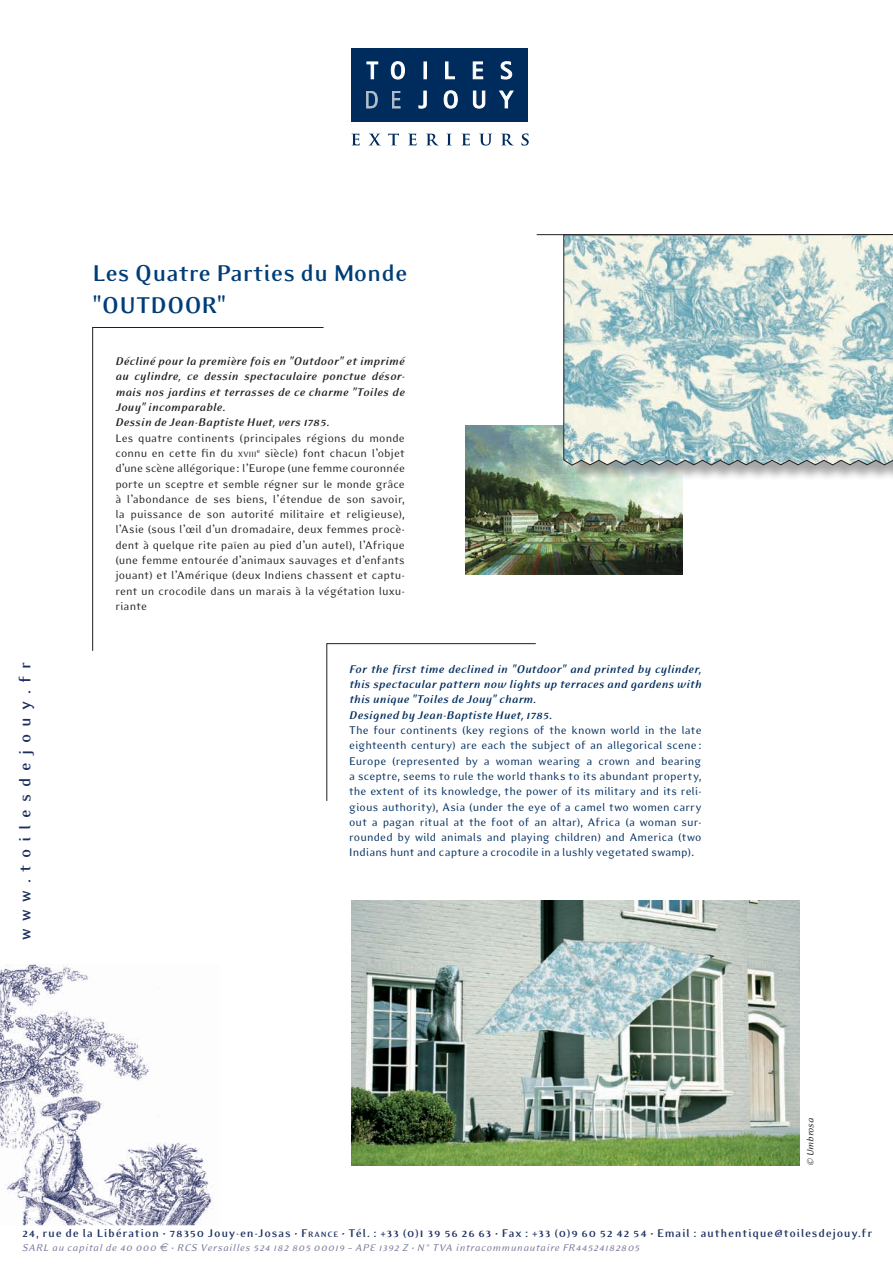
<style>
.page{position:relative;width:893px;height:1264px;background:#fff}
.page>*{position:absolute;margin:0;border:0;box-sizing:border-box;transform-origin:0 0}
.t1{font:700 26.25px/31.5px "Eidetic Modern";color:#003d78}
.t2{font:700 18px "Eidetic Modern";letter-spacing:.39em;color:#1c2f61}
.t3{font:12.75px/15.3px "Eidetic Modern";letter-spacing:.005em;color:#231f20;text-align:justify}
.t4{font:12.75px/15.3px "Eidetic Modern";letter-spacing:.005em;color:#002c5d;text-align:justify}
.t5{font:italic 700 12.75px/15.3px "Eidetic Modern";letter-spacing:.005em;color:#231f20}
.t6{font:italic 700 12.75px/15.3px "Eidetic Modern";letter-spacing:.005em;color:#002c5d}
.t7{font:700 12.75px "Eidetic Modern";letter-spacing:.055em;color:#1c2f61}
.t8{font:italic 11.25px "Eidetic Modern";letter-spacing:.05em;color:#7a7a9a}
.t9{font:italic 10.5px "Eidetic Modern";letter-spacing:-.01em;color:#231f20}
.s1{font-size:8.85px}
.s2{font-style:inherit}
.s3{font-size:13.5px}
.s4{font-family:"Euro Sans"}
</style>
<div class="page">
<img style="left:0;top:964px;width:213px;height:261px">
<hr style="left:536px;top:234px;width:357px;height:1px;background:#231f20">
<img style="left:465px;top:426px;width:217px;height:148px">
<svg style="left:92px;top:327px;width:232px;height:324px"></svg>
<svg style="left:326px;top:643px;width:210px;height:158px"></svg>
<img style="left:352px;top:900px;width:447px;height:265px">
<div style="left:351px;top:48px;width:177px;height:73px;background:#002c5d"></div>
<svg style="left:366px;top:62px;width:12px;height:17px"></svg>
<svg style="left:391px;top:61px;width:14px;height:18px"></svg>
<svg style="left:424px;top:62px;width:2px;height:17px"></svg>
<svg style="left:445px;top:62px;width:10px;height:17px"></svg>
<svg style="left:473px;top:62px;width:10px;height:17px"></svg>
<svg style="left:501px;top:61px;width:11px;height:18px"></svg>
<svg style="left:418px;top:91px;width:8px;height:17px"></svg>
<svg style="left:444px;top:90px;width:13px;height:18px"></svg>
<svg style="left:473px;top:91px;width:12px;height:17px"></svg>
<svg style="left:499px;top:91px;width:14px;height:17px"></svg>
<svg style="left:366px;top:91px;width:11px;height:17px"></svg>
<svg style="left:392px;top:91px;width:8px;height:17px"></svg>
<svg style="left:351px;top:133px;width:9px;height:12px"></svg>
<svg style="left:369px;top:134px;width:11px;height:11px"></svg>
<svg style="left:388px;top:133px;width:11px;height:12px"></svg>
<svg style="left:408px;top:133px;width:8px;height:12px"></svg>
<svg style="left:427px;top:134px;width:11px;height:11px"></svg>
<svg style="left:447px;top:134px;width:4px;height:11px"></svg>
<svg style="left:461px;top:133px;width:9px;height:12px"></svg>
<svg style="left:480px;top:134px;width:12px;height:12px"></svg>
<svg style="left:502px;top:134px;width:11px;height:11px"></svg>
<svg style="left:521px;top:133px;width:7px;height:13px"></svg>
<div style="left:567px;top:235px;width:326px;height:247px;background:#231f20;opacity:.4"></div>
<svg style="left:563px;top:234px;width:330px;height:232px;background:#c0d4d1"></svg>
<h1 class="t1" style="left:92px;top:258px;width:316px">Les Quatre Parties du Monde "OUTDOOR"</h1>
<h2 class="t2" style="left:16px;top:940px;width:280px;rotate:-90deg">www.toilesdejouy.fr</h2>
<p class="t5" style="left:115px;top:353px;width:291px">Décliné pour la première fois en "Outdoor" et imprimé au cylindre, ce dessin spectaculaire ponctue désor&shy;mais nos jardins et terrasses de ce charme "Toiles de Jouy" incomparable.<br>Dessin de Jean-Baptiste Huet, vers 1785.</p>
<p class="t3" style="left:115px;top:430px;width:291px">Les quatre continents (principales régions du monde connu en cette fin du <span class="s1">xviii</span><sup>e</sup> siècle) font chacun l’objet d’une scène allégorique: l’Europe (une femme couronnée porte un sceptre et semble régner sur le monde grâce à l’abondance de ses biens, l’étendue de son savoir, la puissance de son autorité militaire et religieuse), l’Asie (sous l’œil d’un dromadaire, deux femmes procè&shy;dent à quelque rite païen au pied d’un autel), l’Afrique (une femme entourée d’animaux sauvages et d’enfants jouant) et l’Amérique (deux Indiens chassent et captu&shy;rent un crocodile dans un marais à la végétation luxu&shy;riante</p>
<p class="t6" style="left:349px;top:661px;width:354px">For the first time declined in "Outdoor" and printed by cylinder, this spectacular pattern now lights up terraces and gardens with this unique "Toiles de Jouy" charm.<br>Designed by Jean-Baptiste Huet, 1785.</p>
<p class="t4" style="left:349px;top:722px;width:354px">The four continents (key regions of the known world in the late eighteenth century) are each the subject of an allegorical scene :<br>Europe (represented by a woman wearing a crown and bearing a sceptre, seems to rule the world thanks to its abundant property, the extent of its knowledge, the power of its military and its reli&shy;gious authority), Asia (under the eye of a camel two women carry out a pagan ritual at the foot of an altar), Africa (a woman sur&shy;rounded by wild animals and playing children) and America (two Indians hunt and capture a crocodile in a lushly vegetated swamp).</p>
<p class="t9" style="left:805px;top:1165px;width:49px;rotate:-90deg">© Umbrosa</p>
<p class="t7" style="left:22px;top:1226px;width:851px">24, rue de la Libération • 78350 Jouy-en-Josas • <span class="s2">F</span><span class="s1">RANCE</span> • Tél. : +33 (0)<span class="s3">1</span> 39 56 26 63 • Fax : +33 (0)9 60 52 42 54 • Email : authentique@toilesdejouy.fr</p>
<p class="t8" style="left:22px;top:1241px;width:619px">SARL au capital de 40 000 <span class="s4">e</span> • RCS Versailles 524 182 805 00019 – APE 1392 Z • N° TVA intracommunautaire FR44524182805</p>
</div>
